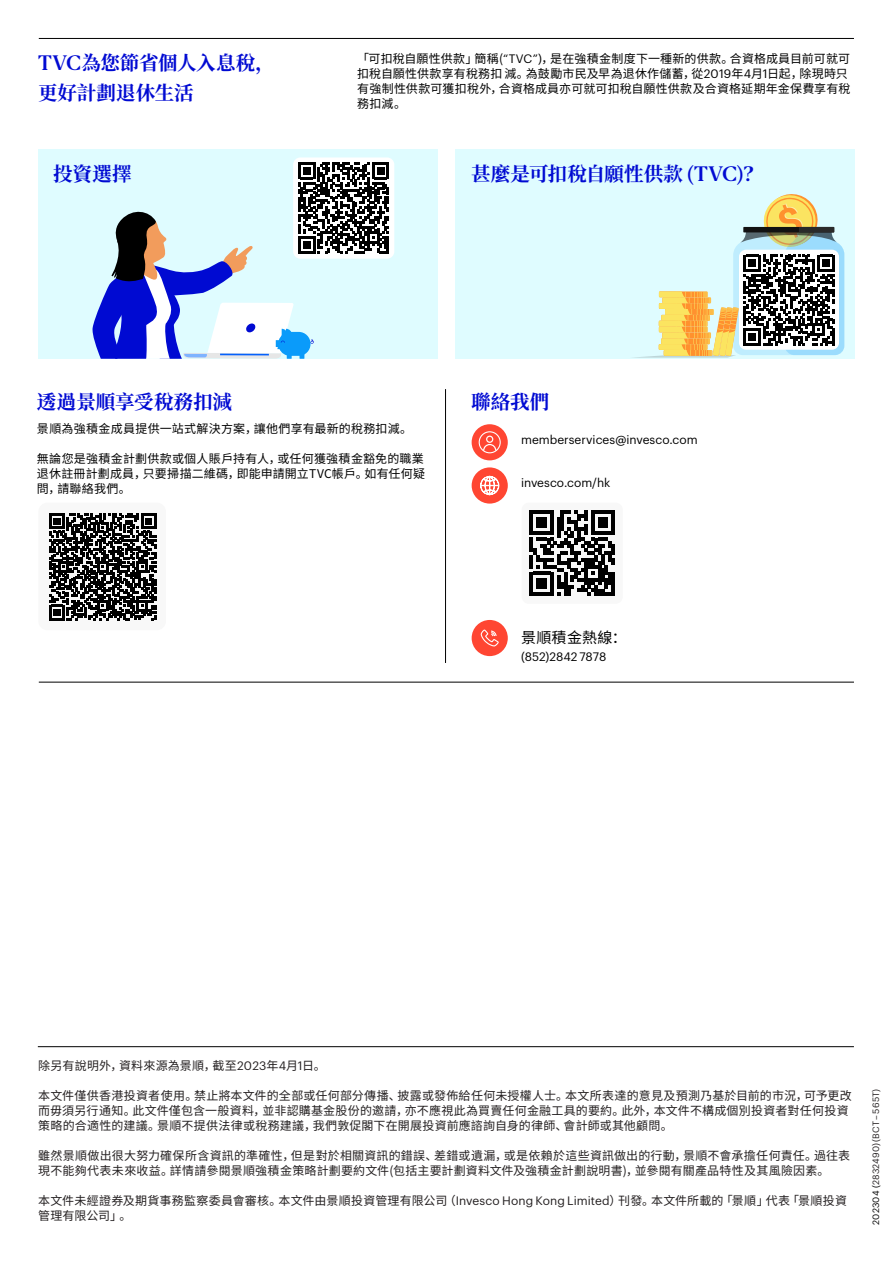
<style>
.page{position:relative;width:893px;height:1263px;background:#fff}
.page>*{position:absolute;margin:0;border:0;box-sizing:border-box;transform-origin:0 0}
.Body__Large____Graph{font:700 19.5px "Noto Serif SC";color:#000ad2}
.Body__Large____Graph-2{font:15px "Noto Sans SC";letter-spacing:.02em;color:#000}
.Body_8_10pt{font:12px/15px "Noto Sans SC";letter-spacing:.02em;color:#231f20}
.Body__Large____Graph-3{font:12px/15px "Noto Sans SC";letter-spacing:.015em;color:#000}
.Body_8_10pt-2{font:12px "Graphik";letter-spacing:.005em;color:#000}
.Body__Large____Graph-4{font:12px "Graphik";letter-spacing:-.005em;color:#000}
.Body__Large____Graph-5{font:9px "Graphik";letter-spacing:.015em;color:#231f20}
.s1{font-family:"Invesco Editor";font-weight:400}
.s2{font-family:"Graphik"}
.s3{color:#000}
</style>
<div class="page">
<div style="left:38px;top:149px;width:399px;height:210px;background:#dffcff"></div>
<div style="left:455px;top:149px;width:399px;height:210px;background:#dffcff"></div>
<hr style="left:38px;top:1046px;width:816px;height:1px;background:#000">
<div style="left:293px;top:157px;width:101px;height:102px;background:#fff;border-radius:7px"></div>
<div style="left:472px;top:467px;width:36px;height:37px;background:#ff4632;border-radius:50%"></div>
<svg style="left:480px;top:475px;width:19px;height:21px"></svg>
<div style="left:472px;top:620px;width:36px;height:36px;background:#ff4632;border-radius:50%"></div>
<svg style="left:480px;top:629px;width:19px;height:18px"></svg>
<div style="left:472px;top:424px;width:36px;height:36px;background:#ff4632;border-radius:50%"></div>
<div style="left:479px;top:431px;width:22px;height:22px;border:1px solid #fff;border-radius:50%"></div>
<svg style="left:482px;top:435px;width:15px;height:17px"></svg>
<div style="left:522px;top:503px;width:101px;height:101px;background:#f8f8f8;border-radius:7px"></div>
<svg style="left:530px;top:510px;width:85px;height:85px"></svg>
<svg style="left:92px;top:162px;width:297px;height:196px"></svg>
<svg style="left:634px;top:194px;width:210px;height:164px"></svg>
<hr style="left:832px;top:328px;width:3px;height:18px;background:#000">
<hr style="left:39px;top:38px;width:815px;height:1px;background:#000">
<hr style="left:39px;top:682px;width:815px;height:1px;background:#000">
<hr style="left:445px;top:389px;width:1px;height:274px;background:#000">
<div style="left:38px;top:503px;width:128px;height:127px;background:#f8f8f8;border-radius:9px"></div>
<svg style="left:49px;top:513px;width:107px;height:107px"></svg>
<p class="Body__Large____Graph" style="left:38px;top:52px;width:238px"><span class="s1">TVC</span>為您節省個人入息稅，</p>
<p class="Body__Large____Graph" style="left:38px;top:82px;width:157px">更好計劃退休生活</p>
<p class="Body__Large____Graph-3" style="left:357px;top:51px;width:495px">「可扣稅自願性供款」簡稱(<span class="s2">“TVC”)</span>，是在強積金制度下一種新的供款。合資格成員目前可就可扣稅自願性供款享有稅務扣 減。為鼓勵市民及早為退休作儲蓄，從<span class="s2">2019</span>年<span class="s2">4</span>月<span class="s2">1</span>日起，除現時只有強制性供款可獲扣稅外，合資格成員亦可就可扣稅自願性供款及合資格延期年金保費享有稅務扣減。</p>
<p class="Body__Large____Graph" style="left:53px;top:163px;width:80px">投資選擇</p>
<p class="Body__Large____Graph" style="left:471px;top:163px;width:284px">甚麼是可扣稅自願性供款 (<span class="s1">TVC</span>)<span class="s1">?</span></p>
<p class="Body__Large____Graph" style="left:37px;top:391px;width:196px">透過景順享受稅務扣減</p>
<p class="Body__Large____Graph" style="left:471px;top:391px;width:79px">聯絡我們</p>
<p class="Body_8_10pt-2" style="left:521px;top:430px;width:178px">memberservices@invesco.com</p>
<p class="Body_8_10pt-2" style="left:521px;top:473px;width:91px">invesco.com/hk</p>
<p class="Body__Large____Graph-3" style="left:37px;top:421px;width:377px">景順為強積金成員提供一站式解決方案，讓他們享有最新的稅務扣減。</p>
<p class="Body__Large____Graph-3" style="left:37px;top:451px;width:390px;text-align:justify">無論您是強積金計劃供款或個人賬戶持有人，或任何獲強積金豁免的職業退休註冊計劃成員，只要掃描二維碼，即能申請開立TVC帳戶。如有任何疑問，請聯絡我們。</p>
<p class="Body__Large____Graph-2" style="left:521px;top:629px;width:107px">景順積金熱線：</p>
<p class="Body__Large____Graph-4" style="left:521px;top:648px;width:87px">(852)2842 7878</p>
<p class="Body_8_10pt" style="left:38px;top:1058px;width:289px">除另有說明外，資料來源為景順，截至<span class="s2">2023</span>年<span class="s2">4</span>月<span class="s2">1</span>日。</p>
<p class="Body_8_10pt" style="left:38px;top:1088px;width:815px">本文件僅供香港投資者使用。禁止將本文件的全部或任何部分傳播、披露或發佈給任何未授權人士。本文所表達的意見及預測乃基於目前的市況，可予更改而毋須另行通知。此文件僅包含一般資料，並非認購基金股份的邀請，亦不應視此為買賣任何金融工具的要約。此外，本文件不構成個別投資者對任何投資策略的合適性的建議。景順不提供法律或稅務建議，我們敦促閣下在開展投資前應諮詢自身的律師、會計師或其他顧問。</p>
<p class="Body_8_10pt" style="left:38px;top:1148px;width:813px">雖然景順做出很大努力確保所含資訊的準確性，但是對於相關資訊的錯誤、差錯或遺漏，或是依賴於這些資訊做出的行動，景順不會承擔任何責任。過往表現不能夠代表未來收益。詳情請參閱景順強積金策略計劃要約文件(包括主要計劃資料文件及強積金計劃說明書)，並參閱有關產品特性及其風險因素。</p>
<p class="Body_8_10pt" style="left:38px;top:1193px;width:810px">本文件未經證券及期貨事務監察委員會審核。本文件由景順投資管理有限公司（<span class="s2">Invesco Hong Kong Limited</span>）刊發。本文件所載的「景順」代表「景順投資管理有限公司」。</p>
<p class="Body__Large____Graph-5" style="left:869px;top:1225px;width:137px;rotate:-90deg"><span class="s3">202304 (</span>2832490) (BCT – 565T)</p>
</div>
